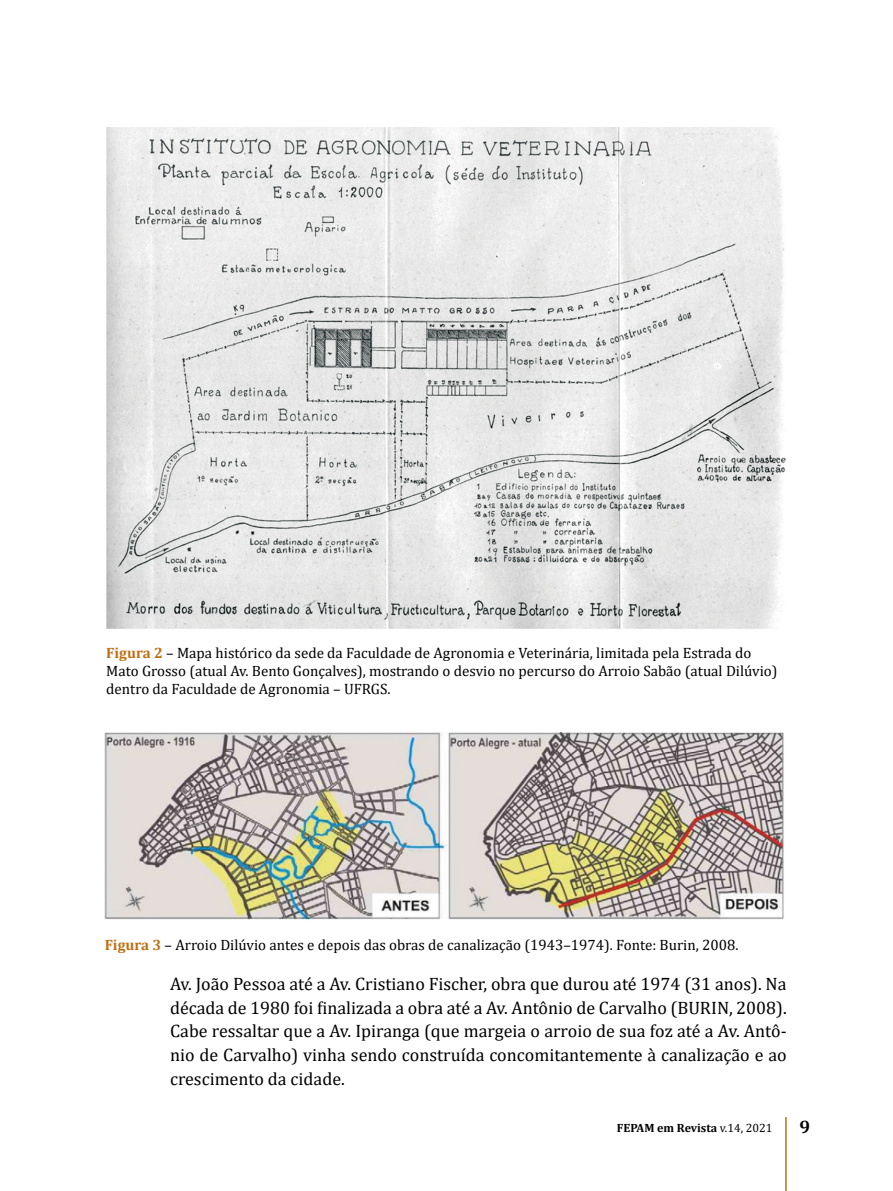
<style>
.page{position:relative;width:893px;height:1191px;background:#fff}
.page>*{position:absolute;margin:0;border:0;box-sizing:border-box;transform-origin:0 0}
.C_Txt{font:18px/23.7px "Cambria";color:#000;text-align:justify}
.t1{font:700 18px "Cambria";color:#000}
.F_Legenda{font:15px/18px "Cambria";color:#000}
.t2{font:700 12px "Cambria";color:#000}
.s1{font-weight:700;color:#bf6f14}
.s2{font-weight:400}
</style>
<div class="page">
<hr style="left:785px;top:1117px;width:2px;height:74px;background:#bf6f14">
<img style="left:106px;top:128px;width:680px;height:501px">
<img style="left:105px;top:732px;width:679px;height:188px">
<p class="F_Legenda" style="left:106px;top:644px;width:673px"><span class="s1">Figura 2</span> – Mapa histórico da sede da Faculdade de Agronomia e Veterinária, limitada pela Estrada do<br>Mato Grosso (atual Av. Bento Gonçalves), mostrando o desvio no percurso do Arroio Sabão (atual Dilúvio) dentro da Faculdade de Agronomia – UFRGS.</p>
<p class="F_Legenda" style="left:105px;top:936px;width:635px"><span class="s1">Figura 3</span> – Arroio Dilúvio antes e depois das obras de canalização (1943–1974). Fonte: Burin, 2008.</p>
<h2 class="C_Txt" style="left:170px;top:972px;width:618px">Av. João Pessoa até a Av. Cristiano Fischer, obra que durou até 1974 (31 anos). Na década de 1980 foi finalizada a obra até a Av. Antônio de Carvalho (BURIN, 2008).<br>Cabe ressaltar que a Av. Ipiranga (que margeia o arroio de sua foz até a Av. Antô&shy;nio de Carvalho) vinha sendo construída concomitantemente à canalização e ao crescimento da cidade.</h2>
<p class="t2" style="left:617px;top:1119px;width:157px">FEPAM em Revista <span class="s2">v.14, 2021</span></p>
<p class="t1" style="left:799px;top:1113px;width:12px">9</p>
</div>
